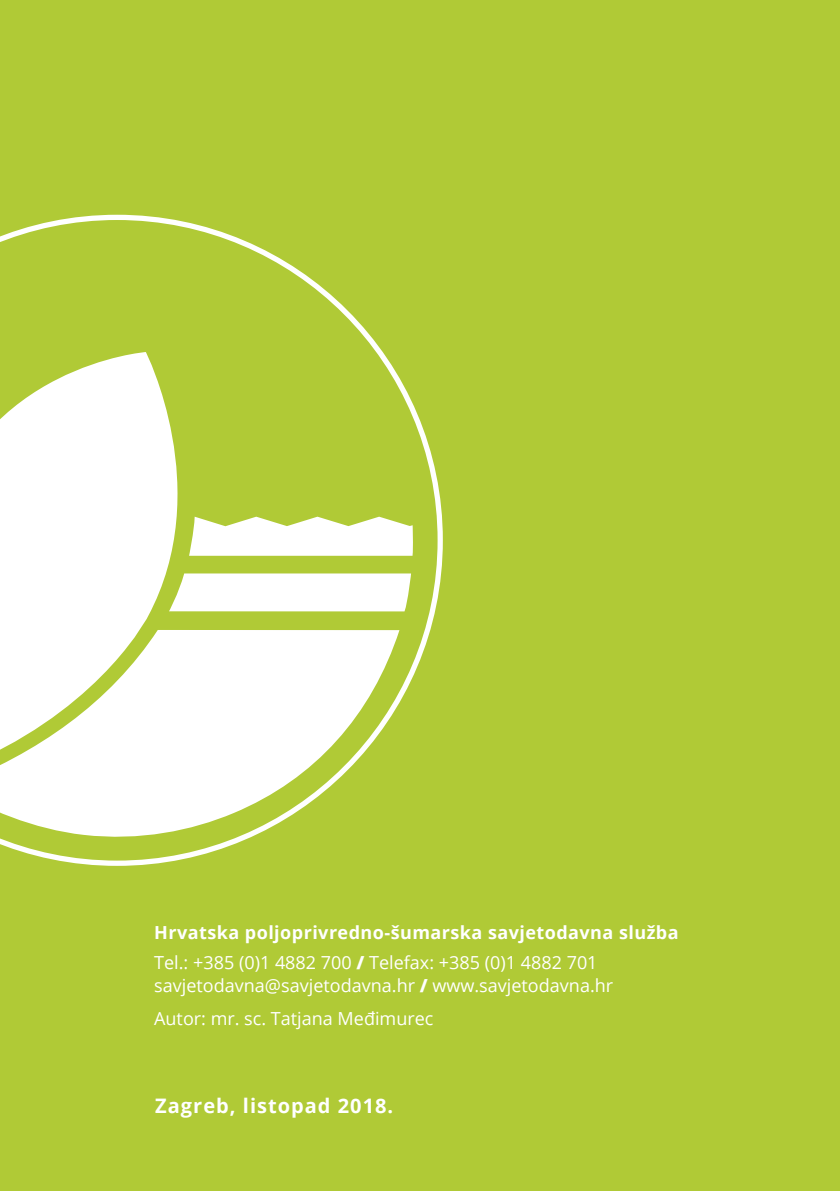
<style>
.page{position:relative;width:840px;height:1191px;background:#fff}
.page>*{position:absolute;margin:0;border:0;box-sizing:border-box;transform-origin:0 0}
.t1{font:700 20px "Open Sans";letter-spacing:.05em;color:#fff}
.t2{font:700 18px/29.6px "Open Sans";letter-spacing:.025em;color:#fff}
.t3{font:18px "Open Sans";color:#fff}
.s1{font-weight:400}
.s2{font-weight:800}
</style>
<div class="page">
<div style="left:0;top:0;width:839px;height:1191px;background:#b0ca36"></div>
<svg style="left:0;top:215px;width:442px;height:651px"></svg>
<svg style="left:189px;top:516px;width:224px;height:40px;background:#f2f6df"></svg>
<svg style="left:169px;top:573px;width:242px;height:38px;background:#fafbf3"></svg>
<p class="t2" style="left:154px;top:917px;width:525px">Hrvatska poljoprivredno-šumarska savjetodavna služba<br><span class="s1">Tel.: +385 (0)1 4882 700</span> <span class="s2">/</span> <span class="s1">Telefax: +385 (0)1 4882 701</span></p>
<p class="t3" style="left:154px;top:973px;width:460px">savjetodavna@savjetodavna.hr <span class="s2">/</span> www.savjetodavna.hr</p>
<p class="t3" style="left:154px;top:1006px;width:281px">Autor: mr. sc. Tatjana Međimurec</p>
<p class="t1" style="left:155px;top:1091px;width:239px">Zagreb, listopad 2018.</p>
</div>
